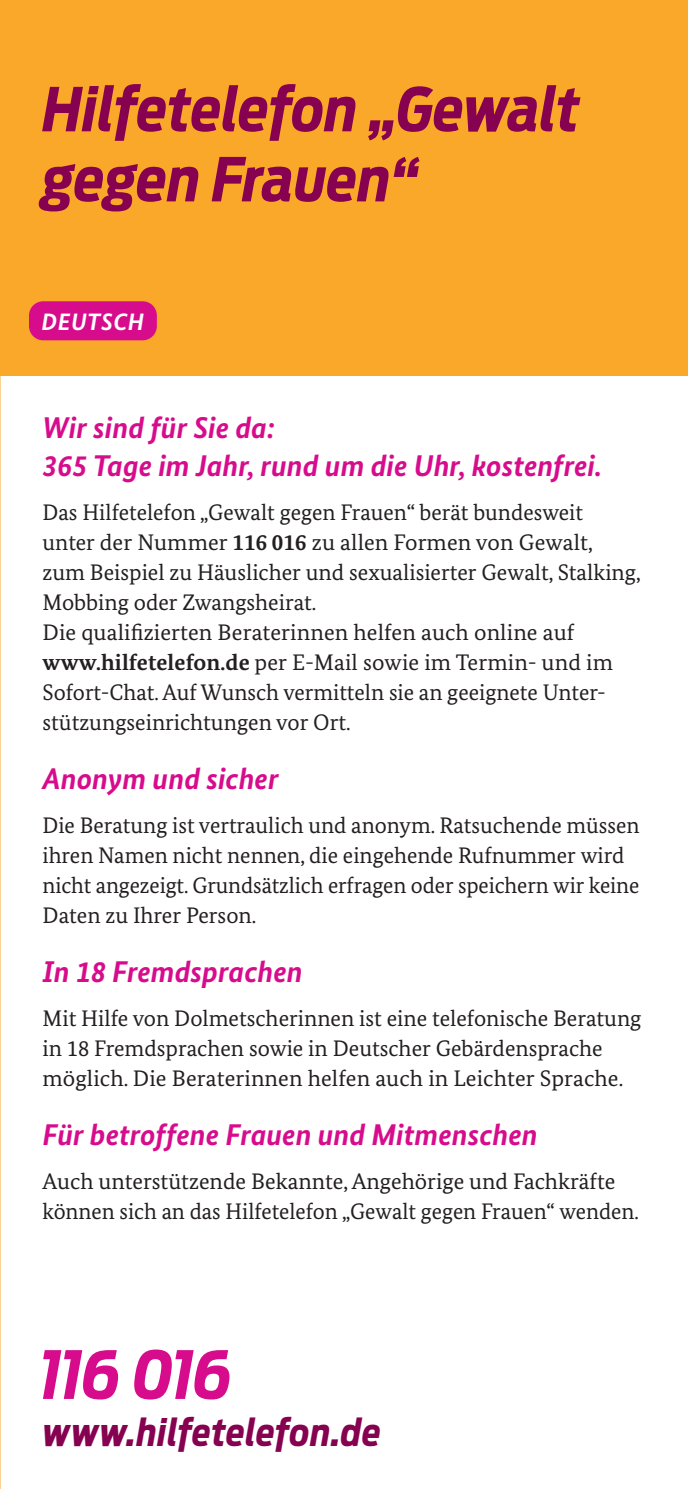
<style>
.page{position:relative;width:688px;height:1489px;background:#fff}
.page>*{position:absolute;margin:0;border:0;box-sizing:border-box;transform-origin:0 0}
.t1{font:italic 700 60px/70px "Antenna Condensed";letter-spacing:-.005em;color:#860150}
.t2{font:italic 700 37px "Antenna Condensed";letter-spacing:.015em;color:#860150}
.t3{font:italic 700 30px/37.5px "Bundes Sans";color:#d70c8c}
.t4{font:italic 700 23.75px "Bundes Sans";letter-spacing:.02em;color:#fff}
.t5{font:22.5px/30px "Bundes Serif";color:#231f20}
.s1{font-weight:700}
</style>
<div class="page">
<div style="left:0;top:0;width:687px;height:376px;background:#faa82a"></div>
<svg style="left:0;top:376px;width:1px;height:862px"></svg>
<div style="left:29px;top:301px;width:128px;height:39px;background:#d70c8c;border-radius:14px"></div>
<svg style="left:43px;top:1349px;width:186px;height:50px"></svg>
<h2 class="t1" style="left:43px;top:74px;width:539px">Hilfetelefon „Gewalt gegen Frauen“</h2>
<p class="t4" style="left:42px;top:307px;width:104px">DEUTSCH</p>
<p class="t3" style="left:43px;top:408px;width:561px">Wir sind für Sie da:<br>365 Tage im Jahr, rund um die Uhr, kostenfrei.</p>
<p class="t5" style="left:43px;top:497px;width:599px">Das Hilfetelefon „Gewalt gegen Frauen“ berät bundesweit unter der Nummer <span class="s1">116 016</span> zu allen Formen von Gewalt, zum Beispiel zu Häuslicher und sexualisierter Gewalt, Stalking, Mobbing oder Zwangsheirat.</p>
<p class="t5" style="left:43px;top:617px;width:571px">Die qualifizierten Beraterinnen helfen auch online auf <span class="s1">www.hilfetelefon.de</span> per E-Mail sowie im Termin- und im Sofort-Chat. Auf Wunsch vermitteln sie an geeignete Unter&shy;stützungseinrichtungen vor Ort.</p>
<p class="t3" style="left:43px;top:759px;width:237px">Anonym und sicher</p>
<p class="t5" style="left:43px;top:809px;width:598px">Die Beratung ist vertraulich und anonym. Ratsuchende müssen ihren Namen nicht nennen, die eingehende Rufnummer wird nicht angezeigt. Grundsätzlich erfragen oder speichern wir keine Daten zu Ihrer Person.</p>
<p class="t3" style="left:43px;top:952px;width:261px">In 18 Fremdsprachen</p>
<p class="t5" style="left:43px;top:1002px;width:600px">Mit Hilfe von Dolmetscherinnen ist eine telefonische Beratung in 18 Fremdsprachen sowie in Deutscher Gebärdensprache möglich. Die Beraterinnen helfen auch in Leichter Sprache.</p>
<p class="t3" style="left:43px;top:1115px;width:496px">Für betroffene Frauen und Mitmenschen</p>
<p class="t5" style="left:43px;top:1165px;width:597px">Auch unterstützende Bekannte, Angehörige und Fachkräfte können sich an das Hilfetelefon „Gewalt gegen Frauen“ wenden.</p>
<p class="t2" style="left:43px;top:1407px;width:339px">www.hilfetelefon.de</p>
</div>
